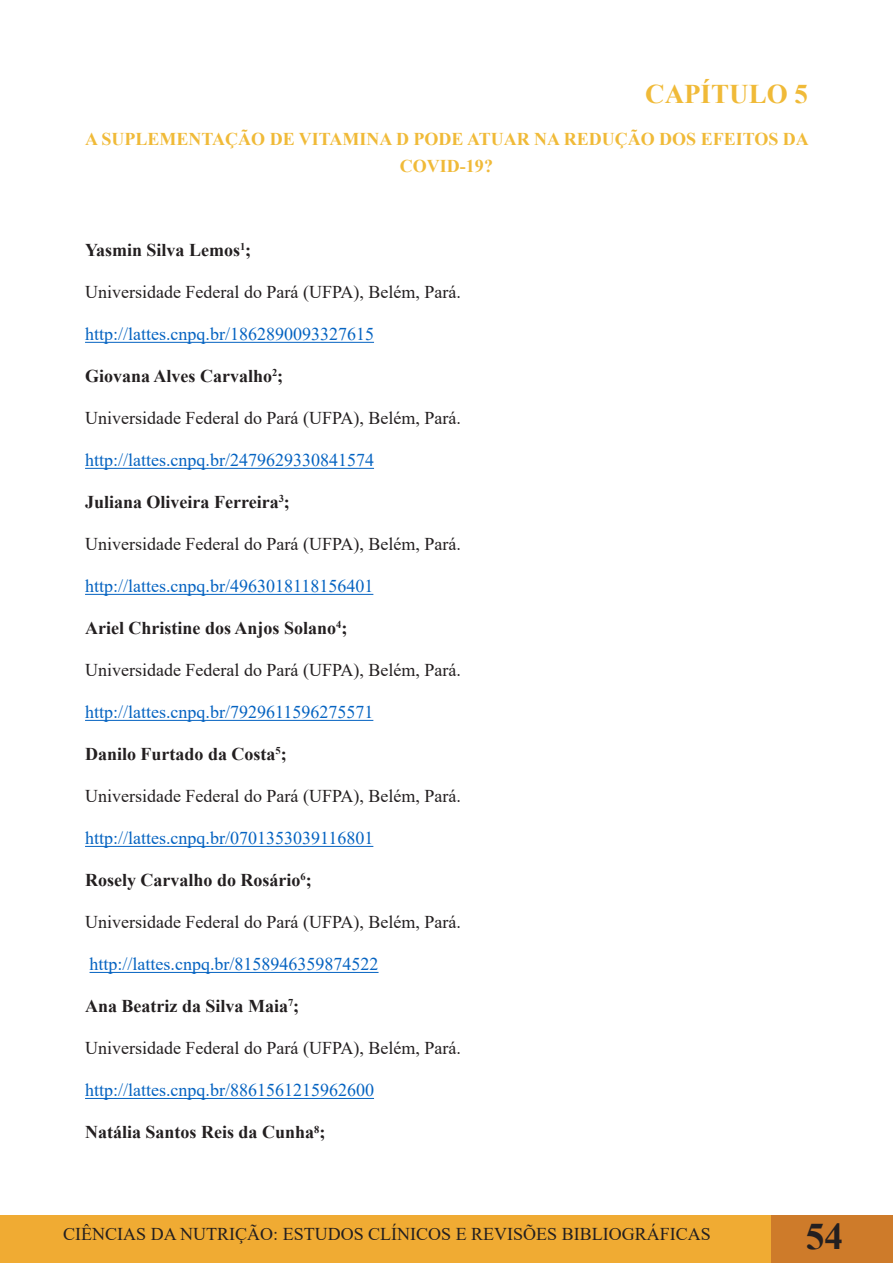
<style>
.page{position:relative;width:893px;height:1263px;background:#fff}
.page>*{position:absolute;margin:0;border:0;box-sizing:border-box;transform-origin:0 0}
.t1{font:700 37.5px "Times New Roman";color:#231f20}
.Normal__Web{font:700 27px "Times New Roman";color:#f0ba38}
.t2{font:18px "Times New Roman";color:#231f20}
.t3{font:18px "Times New Roman";color:#0563c1}
.t4{font:700 18px "Times New Roman";color:#231f20}
.Normal__Web-2{font:700 18px/27px "Times New Roman";color:#f0ba38;text-align:center}
</style>
<div class="page">
<div style="left:0;top:1215px;width:893px;height:48px;background:#f0ab33"></div>
<div style="left:771px;top:1215px;width:122px;height:48px;background:#ce7b2a"></div>
<hr style="left:892px;top:1215px;width:1px;height:48px;background:#f0ab33">
<hr style="left:85px;top:342px;width:289px;height:1px;background:#0563c1">
<hr style="left:85px;top:468px;width:289px;height:1px;background:#0563c1">
<hr style="left:85px;top:594px;width:288px;height:1px;background:#0563c1">
<hr style="left:85px;top:720px;width:288px;height:1px;background:#0563c1">
<hr style="left:85px;top:846px;width:288px;height:1px;background:#0563c1">
<hr style="left:90px;top:972px;width:289px;height:1px;background:#0563c1">
<hr style="left:85px;top:1098px;width:289px;height:1px;background:#0563c1">
<p class="Normal__Web" style="left:645px;top:75px;width:164px">CAPÍTULO 5</p>
<p class="Normal__Web-2" style="left:85px;top:125px;width:725px">A SUPLEMENTAÇÃO DE VITAMINA D PODE ATUAR NA REDUÇÃO DOS EFEITOS DA<br>COVID-19?</p>
<p class="t4" style="left:85px;top:237px;width:168px">Yasmin Silva Lemos<sup>1</sup>;</p>
<p class="t2" style="left:85px;top:280px;width:377px">Universidade Federal do Pará (UFPA), Belém, Pará.</p>
<p class="t3" style="left:85px;top:322px;width:291px">http://lattes.cnpq.br/1862890093327615</p>
<p class="t4" style="left:85px;top:363px;width:200px">Giovana Alves Carvalho<sup>2</sup>;</p>
<p class="t2" style="left:85px;top:406px;width:377px">Universidade Federal do Pará (UFPA), Belém, Pará.</p>
<p class="t3" style="left:85px;top:448px;width:291px">http://lattes.cnpq.br/2479629330841574</p>
<p class="t4" style="left:85px;top:489px;width:206px">Juliana Oliveira Ferreira<sup>3</sup>;</p>
<p class="t2" style="left:85px;top:532px;width:377px">Universidade Federal do Pará (UFPA), Belém, Pará.</p>
<p class="t3" style="left:85px;top:574px;width:290px">http://lattes.cnpq.br/4963018118156401</p>
<p class="t4" style="left:85px;top:615px;width:264px">Ariel Christine dos Anjos Solano<sup>4</sup>;</p>
<p class="t2" style="left:85px;top:658px;width:377px">Universidade Federal do Pará (UFPA), Belém, Pará.</p>
<p class="t3" style="left:85px;top:700px;width:290px">http://lattes.cnpq.br/7929611596275571</p>
<p class="t4" style="left:85px;top:741px;width:203px">Danilo Furtado da Costa<sup>5</sup>;</p>
<p class="t2" style="left:85px;top:784px;width:377px">Universidade Federal do Pará (UFPA), Belém, Pará.</p>
<p class="t3" style="left:85px;top:826px;width:290px">http://lattes.cnpq.br/0701353039116801</p>
<p class="t4" style="left:85px;top:867px;width:228px">Rosely Carvalho do Rosário<sup>6</sup>;</p>
<p class="t2" style="left:85px;top:910px;width:377px">Universidade Federal do Pará (UFPA), Belém, Pará.</p>
<p class="t3" style="left:90px;top:952px;width:291px">http://lattes.cnpq.br/8158946359874522</p>
<p class="t4" style="left:85px;top:993px;width:216px">Ana Beatriz da Silva Maia<sup>7</sup>;</p>
<p class="t2" style="left:85px;top:1036px;width:377px">Universidade Federal do Pará (UFPA), Belém, Pará.</p>
<p class="t3" style="left:85px;top:1078px;width:291px">http://lattes.cnpq.br/8861561215962600</p>
<p class="t4" style="left:85px;top:1119px;width:242px">Natália Santos Reis da Cunha<sup>8</sup>;</p>
<p class="t2" style="left:63px;top:1221px;width:649px">CIÊNCIAS DA NUTRIÇÃO: ESTUDOS CLÍNICOS E REVISÕES BIBLIOGRÁFICAS</p>
<h1 class="t1" style="left:806px;top:1209px;width:39px">54</h1>
</div>
